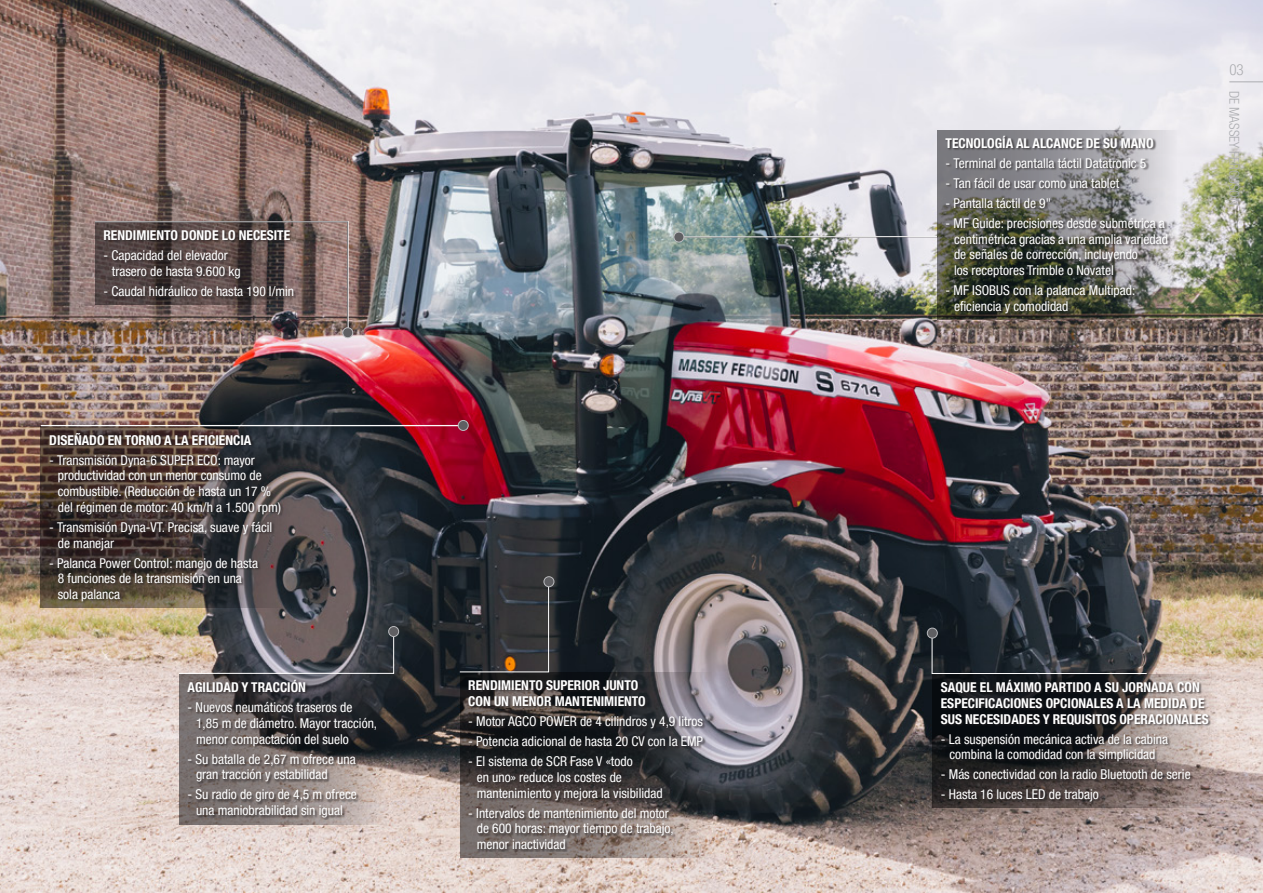
<style>
.page{position:relative;width:1263px;height:893px;background:#fff}
.page>*{position:absolute;margin:0;border:0;box-sizing:border-box;transform-origin:0 0}
.t1{font:300 condensed 15px "Helvetica Neue LTW1 G";color:#abacb0}
.t2{font:condensed 13.5px/15.8px "Helvetica Neue LT Pro";color:#fff}
.t3{font:700 condensed 13.5px/15.8px "Helvetica Neue LTW1 G";color:#fff}
.t4{font:300 condensed 13.5px "Helvetica Neue LTW1 G";color:#abacb0}
.s1{font-family:"Helvetica Neue LTW1 G"}
</style>
<div class="page">
<img style="left:1px;top:0;width:1262px;height:893px">
<svg style="left:460px;top:672px;width:252px;height:186px;background:#605a5b"></svg>
<div style="left:468px;top:680px;width:239px;height:172px;background:#231f20;opacity:.75"></div>
<svg style="left:41px;top:427px;width:249px;height:181px;background:#514640"></svg>
<div style="left:49px;top:432px;width:235px;height:172px;background:#231f20;opacity:.75"></div>
<svg style="left:932px;top:674px;width:285px;height:134px;background:#565050"></svg>
<div style="left:941px;top:679px;width:270px;height:126px;background:#231f20;opacity:.75"></div>
<hr style="left:1229px;top:81px;width:34px;height:1px;background:#abacb0">
<svg style="left:937px;top:130px;width:239px;height:189px;background:#858481"></svg>
<div style="left:945px;top:135px;width:226px;height:181px;background:#231f20;opacity:.75"></div>
<svg style="left:179px;top:674px;width:207px;height:150px;background:#6f6969"></svg>
<div style="left:187px;top:679px;width:193px;height:141px;background:#231f20;opacity:.75"></div>
<hr style="left:41px;top:425px;width:423px;height:2px;background:#fff">
<hr style="left:679px;top:236px;width:259px;height:2px;background:#231f20">
<hr style="left:679px;top:236px;width:258px;height:1px;background:#fff">
<svg style="left:94px;top:221px;width:254px;height:107px;background:#62524f"></svg>
<div style="left:458px;top:420px;width:10px;height:10px;background:#5f5f62;border-radius:50%"></div>
<div style="left:458px;top:420px;width:11px;height:11px;border:1px solid #babbbe;border-radius:50%"></div>
<div style="left:674px;top:232px;width:10px;height:10px;background:#5f5f62;border-radius:50%"></div>
<div style="left:674px;top:232px;width:10px;height:10px;border:1px solid #babbbe;border-radius:50%"></div>
<div style="left:343px;top:328px;width:10px;height:10px;background:#5f5f62;border-radius:50%"></div>
<div style="left:342px;top:327px;width:11px;height:11px;border:1px solid #babbbe;border-radius:50%"></div>
<svg style="left:178px;top:632px;width:216px;height:42px;background:#6d696a"></svg>
<svg style="left:931px;top:632px;width:216px;height:42px;background:#2c333a"></svg>
<svg style="left:459px;top:581px;width:90px;height:92px;background:#38383a"></svg>
<div style="left:389px;top:626px;width:10px;height:10px;background:#5f5f62;border-radius:50%"></div>
<div style="left:388px;top:626px;width:11px;height:11px;border:1px solid #babbbe;border-radius:50%"></div>
<div style="left:927px;top:628px;width:10px;height:10px;background:#5f5f62;border-radius:50%"></div>
<div style="left:927px;top:628px;width:11px;height:10px;border:1px solid #babbbe;border-radius:50%"></div>
<div style="left:544px;top:577px;width:10px;height:10px;background:#5f5f62;border-radius:50%"></div>
<div style="left:544px;top:576px;width:10px;height:11px;border:1px solid #babbbe;border-radius:50%"></div>
<p class="t3" style="left:103px;top:228px;width:188px">RENDIMIENTO DONDE LO NECESITE</p>
<p class="t2" style="left:112px;top:248px;width:130px;text-indent:-9px"><span class="s1">-</span> Capacidad del elevador trasero de hasta 9.600 kg</p>
<p class="t2" style="left:103px;top:283px;width:192px"><span class="s1">-</span> Caudal hidráulico de hasta 190 l/min</p>
<p class="t3" style="left:49px;top:432px;width:203px">DISEÑADO EN TORNO A LA EFICIENCIA</p>
<p class="t2" style="left:58px;top:452px;width:225px;text-indent:-9px"><span class="s1">-</span> Transmisión Dyna‑6 SUPER ECO: mayor productividad con un menor consumo de combustible. (Reducción de hasta un 17 % del régimen de motor: 40 km/h a 1.500 rpm)</p>
<p class="t2" style="left:58px;top:519px;width:216px;text-indent:-9px"><span class="s1">-</span> Transmisión Dyna‑VT. Precisa, suave y fácil de manejar</p>
<p class="t2" style="left:58px;top:555px;width:202px;text-indent:-9px"><span class="s1">-</span> Palanca Power Control: manejo de hasta<br>8 funciones de la transmisión en una sola palanca</p>
<p class="t3" style="left:188px;top:679px;width:120px">AGILIDAD Y TRACCIÓN</p>
<p class="t2" style="left:196px;top:699px;width:183px;text-indent:-9px"><span class="s1">-</span> Nuevos neumáticos traseros de<br>1,85 m de diámetro. Mayor tracción, menor compactación del suelo</p>
<p class="t2" style="left:196px;top:751px;width:161px;text-indent:-9px"><span class="s1">-</span> Su batalla de 2,67 m ofrece una gran tracción y estabilidad</p>
<p class="t2" style="left:188px;top:786px;width:171px;text-align:center"><span class="s1">-</span> Su radio de giro de 4,5 m ofrece una maniobrabilidad sin igual</p>
<p class="t3" style="left:468px;top:678px;width:179px">RENDIMIENTO SUPERIOR JUNTO<br>CON UN MENOR MANTENIMIENTO</p>
<p class="t2" style="left:468px;top:713px;width:236px"><span class="s1">-</span> Motor AGCO POWER de 4 cilindros y 4,9 litros</p>
<p class="t2" style="left:468px;top:733px;width:236px"><span class="s1">-</span> Potencia adicional de hasta 20 CV con la EMP</p>
<p class="t2" style="left:477px;top:753px;width:187px;text-indent:-9px"><span class="s1">-</span> El sistema de SCR Fase V «todo<br>en uno» reduce los costes de mantenimiento y mejora la visibilidad</p>
<p class="t2" style="left:477px;top:805px;width:199px;text-indent:-9px"><span class="s1">-</span> Intervalos de mantenimiento del motor de 600 horas: mayor tiempo de trabajo, menor inactividad</p>
<p class="t3" style="left:945px;top:135px;width:209px">TECNOLOGÍA AL ALCANCE DE SU MANO</p>
<p class="t2" style="left:945px;top:155px;width:202px"><span class="s1">-</span> Terminal de pantalla táctil Datatronic 5</p>
<p class="t2" style="left:945px;top:175px;width:175px"><span class="s1">-</span> Tan fácil de usar como una tablet</p>
<p class="t2" style="left:945px;top:195px;width:107px"><span class="s1">-</span> Pantalla táctil de 9"</p>
<p class="t2" style="left:954px;top:215px;width:215px;text-indent:-9px"><span class="s1">-</span> MF Guide: precisiones desde submétrica a centimétrica gracias a una amplia variedad de señales de corrección, incluyendo<br>los receptores Trimble o Novatel</p>
<p class="t2" style="left:954px;top:282px;width:183px;text-indent:-9px"><span class="s1">-</span> MF ISOBUS con la palanca Multipad: eficiencia y comodidad</p>
<p class="t1" style="left:1229px;top:61px;width:16px">03</p>
<p class="t4" style="left:1242px;top:91px;width:116px;rotate:90deg">DE MASSEY FERGUSON</p>
<p class="t3" style="left:941px;top:679px;width:269px">SAQUE EL MÁXIMO PARTIDO A SU JORNADA CON<br>ESPECIFICACIONES OPCIONALES A LA MEDIDA DE<br>SUS NECESIDADES Y REQUISITOS OPERACIONALES</p>
<p class="t2" style="left:941px;top:731px;width:229px;text-align:center"><span class="s1">-</span> La suspensión mecánica activa de la cabina combina la comodidad con la simplicidad</p>
<p class="t2" style="left:941px;top:766px;width:251px"><span class="s1">-</span> Más conectividad con la radio Bluetooth de serie</p>
<p class="t2" style="left:941px;top:786px;width:160px"><span class="s1">-</span> Hasta 16 luces LED de trabajo</p>
</div>
